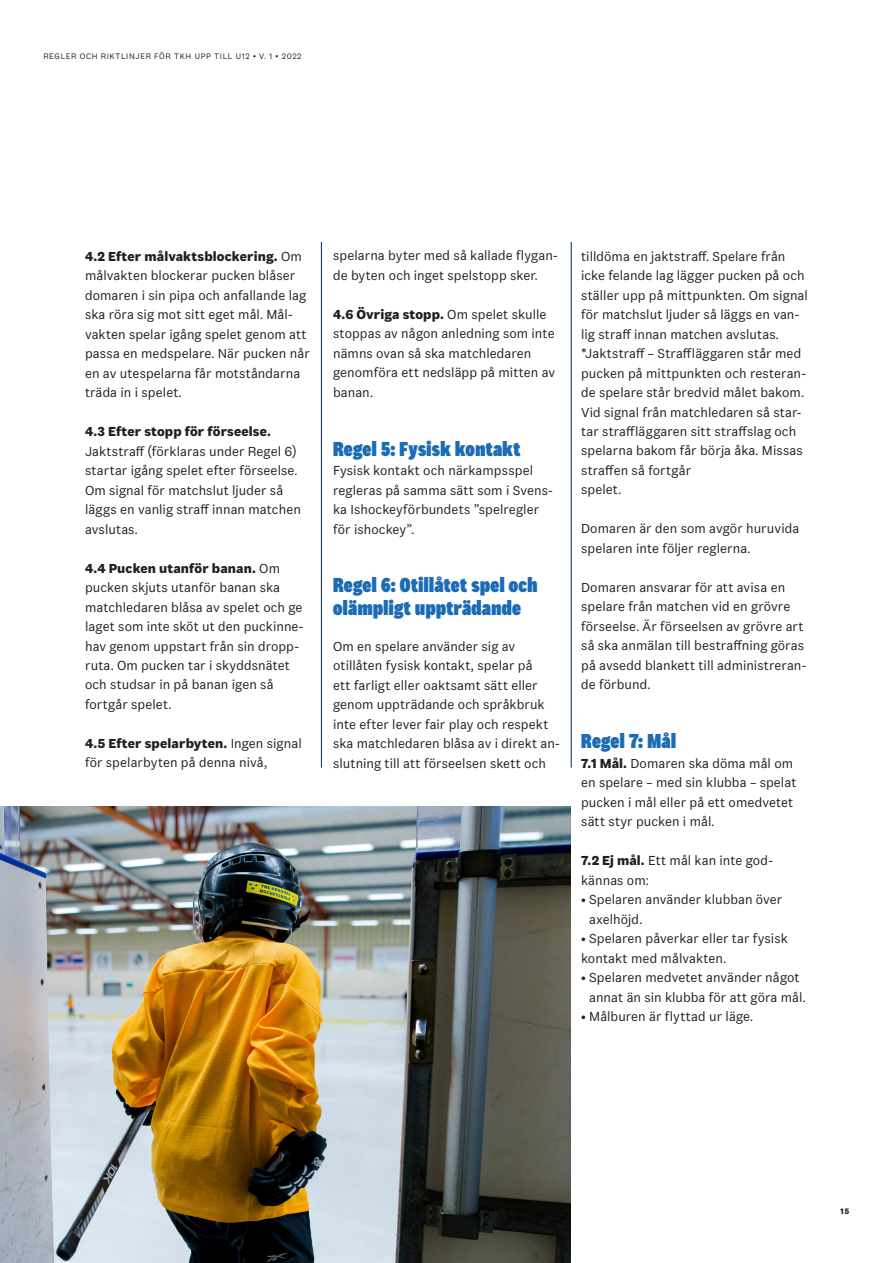
<style>
.page{position:relative;width:893px;height:1263px;background:#fff}
.page>*{position:absolute;margin:0;border:0;box-sizing:border-box;transform-origin:0 0}
.t1{font:21px/22.5px "Flex Display 100 Black";letter-spacing:.015em;color:#1b6bb5}
.t2{font:13.5px/19.5px "Flex 70 Regular";letter-spacing:.005em;color:#231f20}
.t3{font:13.5px "Flex 90 Bold";letter-spacing:.01em;color:#231f20}
.t4{font:8.25px "Flex 70 Regular";letter-spacing:.08em;color:#231f20}
.t5{font:8.25px "Flex 90 Bold";color:#231f20}
.s1{font-family:"Flex 70 Regular"}
.s2{font-family:"Flex 90 Bold"}
</style>
<div class="page">
<img style="left:0;top:807px;width:570px;height:456px">
<hr style="left:321px;top:242px;width:1px;height:526px;background:#002550">
<hr style="left:571px;top:242px;width:1px;height:526px;background:#002550">
<p class="t4" style="left:43px;top:51px;width:259px">REGLER OCH RIKTLINJER FÖR TKH UPP TILL U12 • V. 1 • 2022</p>
<p class="t3" style="left:85px;top:248px;width:218px">4.2 Efter målvaktsblockering. <span class="s1">Om</span></p>
<p class="t2" style="left:85px;top:265px;width:226px">målvakten blockerar pucken blåser domaren i sin pipa och anfallande lag ska röra sig mot sitt eget mål. Mål&shy;vakten spelar igång spelet genom att passa en medspelare. När pucken når en av utespelarna får motståndarna träda in i spelet.</p>
<p class="t3" style="left:85px;top:423px;width:187px">4.3 Efter stopp för förseelse.</p>
<p class="t2" style="left:85px;top:441px;width:217px">Jaktstraff (förklaras under Regel 6) startar igång spelet efter förseelse.<br>Om signal för matchslut ljuder så läggs en vanlig straff innan matchen avslutas.</p>
<p class="t3" style="left:85px;top:559px;width:197px">4.4 Pucken utanför banan. <span class="s1">Om</span></p>
<p class="t2" style="left:85px;top:577px;width:220px">pucken skjuts utanför banan ska matchledaren blåsa av spelet och ge laget som inte sköt ut den puckinne&shy;hav genom uppstart från sin dropp&shy;ruta. Om pucken tar i skyddsnätet och studsar in på banan igen så fortgår spelet.</p>
<p class="t3" style="left:85px;top:735px;width:218px">4.5 Efter spelarbyten. <span class="s1">Ingen signal</span></p>
<p class="t2" style="left:85px;top:753px;width:184px">för spelarbyten på denna nivå,</p>
<p class="t2" style="left:333px;top:246px;width:226px">spelarna byter med så kallade flygan&shy;de byten och inget spelstopp sker.</p>
<p class="t3" style="left:333px;top:306px;width:215px">4.6 Övriga stopp. <span class="s1">Om spelet skulle</span></p>
<p class="t2" style="left:333px;top:324px;width:224px">stoppas av någon anledning som inte nämns ovan så ska matchledaren genomföra ett nedsläpp på mitten av banan.</p>
<h1 class="t1" style="left:333px;top:437px;width:189px">Regel 5: Fysisk kontakt</h1>
<p class="t2" style="left:333px;top:460px;width:221px">Fysisk kontakt och närkampsspel regleras på samma sätt som i Svens&shy;ka Ishockeyförbundets ”spelregler för ishockey”.</p>
<h1 class="t1" style="left:333px;top:573px;width:206px">Regel 6: Otillåtet spel och olämpligt uppträdande</h1>
<p class="t2" style="left:333px;top:636px;width:228px">Om en spelare använder sig av otillåten fysisk kontakt, spelar på<br>ett farligt eller oaktsamt sätt eller genom uppträdande och språkbruk inte efter lever fair play och respekt ska matchledaren blåsa av i direkt an&shy;slutning till att förseelsen skett och</p>
<p class="t2" style="left:581px;top:246px;width:228px">tilldöma en jaktstraff. Spelare från icke felande lag lägger pucken på och ställer upp på mittpunkten. Om signal för matchslut ljuder så läggs en van&shy;lig straff innan matchen avslutas. *Jaktstraff – Straffläggaren står med pucken på mittpunkten och resteran&shy;de spelare står bredvid målet bakom.<br>Vid signal från matchledaren så star&shy;tar straffläggaren sitt straffslag och spelarna bakom får börja åka. Missas straffen så fortgår<br>spelet.</p>
<p class="t2" style="left:581px;top:519px;width:220px">Domaren är den som avgör huruvida spelaren inte följer reglerna.</p>
<p class="t2" style="left:581px;top:577px;width:227px">Domaren ansvarar för att avisa en spelare från matchen vid en grövre förseelse. Är förseelsen av grövre art så ska anmälan till bestraffning göras på avsedd blankett till administreran&shy;de förbund.</p>
<h1 class="t1" style="left:581px;top:729px;width:96px">Regel 7: Mål</h1>
<p class="t2" style="left:581px;top:753px;width:217px"><span class="s2">7.1 Mål.</span> Domaren ska döma mål om en spelare – med sin klubba – spelat pucken i mål eller på ett omedvetet sätt styr pucken i mål.</p>
<p class="t2" style="left:581px;top:850px;width:193px"><span class="s2">7.2 Ej mål.</span> Ett mål kan inte god&shy;kännas om:</p>
<p class="t2" style="left:589px;top:889px;width:195px;text-indent:-8px">• Spelaren använder klubban över axelhöjd.</p>
<p class="t2" style="left:581px;top:928px;width:208px">• Spelaren påverkar eller tar fysisk kontakt med målvakten.</p>
<p class="t2" style="left:581px;top:967px;width:226px;text-align:center">• Spelaren medvetet använder något annat än sin klubba för att göra mål.</p>
<p class="t2" style="left:581px;top:1006px;width:174px">• Målburen är flyttad ur läge.</p>
<p class="t5" style="left:840px;top:1206px;width:11px">15</p>
</div>
